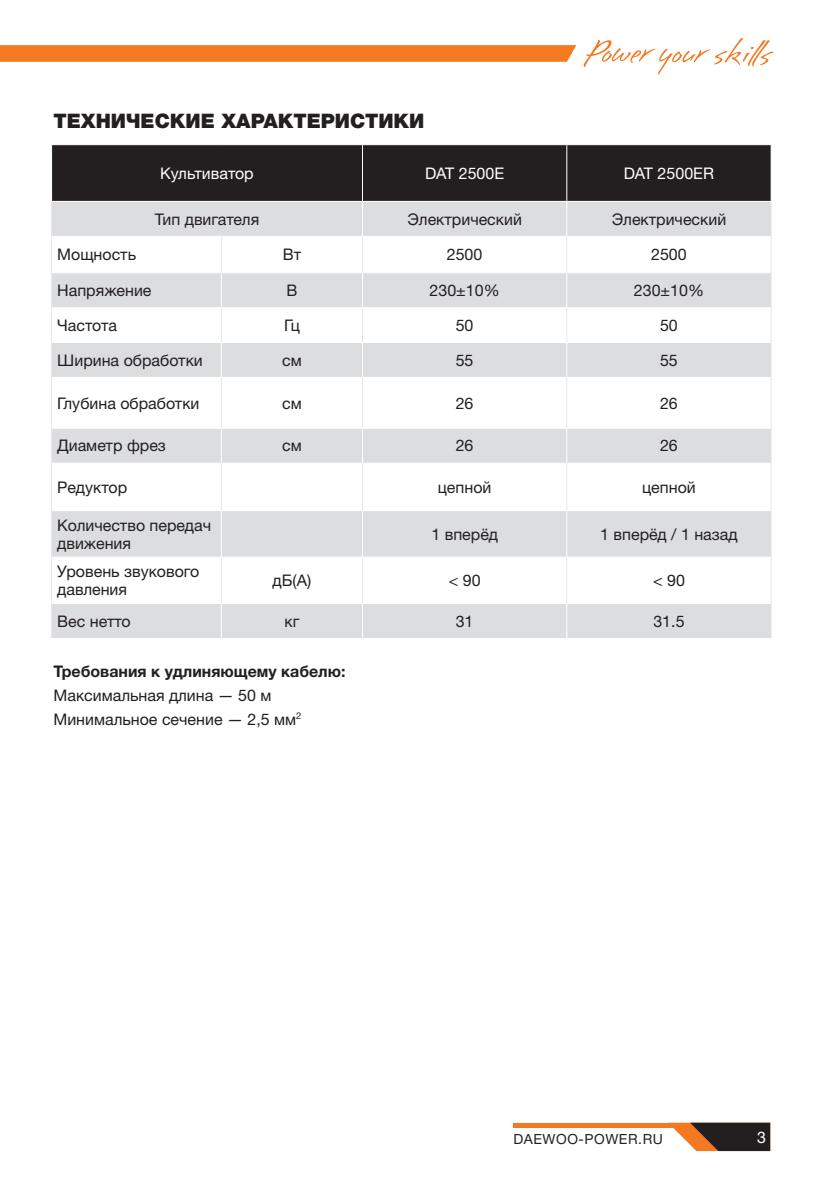
<style>
.page{position:relative;width:840px;height:1191px;background:#fff}
.page>*{position:absolute;margin:0;border:0;box-sizing:border-box;transform-origin:0 0}
.t1{font:900 20px "Helvetica Neue LTW1 G";color:#231f20}
.t2{font:16px/18px "Helvetica Neue LTW1 G";color:#231f20}
.t3{font:700 16px "Helvetica Neue LTW1 G";color:#231f20}
.t4{font:16px "Helvetica Neue LTW1 G";color:#fff}
.t5{font:16px "Helvetica Neue Cyr";color:#fff}
.t6{font:14px "Helvetica 5 Normal";letter-spacing:.04em;color:#231f20}
</style>
<div class="page">
<svg style="left:0;top:45px;width:576px;height:17px;background:#f47c26"></svg>
<svg style="left:583px;top:38px;width:190px;height:37px"></svg>
<svg style="left:667px;top:1122px;width:102px;height:29px;background:#6f5443"></svg>
<div style="left:513px;top:1122px;width:174px;height:5px;background:#f47921"></div>
<div style="left:52px;top:145px;width:718px;height:56px;background:#231f20"></div>
<svg style="left:52px;top:202px;width:718px;height:436px"></svg>
<hr style="left:362px;top:145px;width:1px;height:56px;background:#fff">
<hr style="left:566px;top:145px;width:1px;height:56px;background:#fff">
<hr style="left:362px;top:202px;width:1px;height:34px;background:#fff">
<hr style="left:566px;top:202px;width:1px;height:34px;background:#fff">
<hr style="left:52px;top:236px;width:169px;height:1px;background:#fff">
<hr style="left:221px;top:236px;width:141px;height:1px;background:#fff">
<hr style="left:362px;top:236px;width:204px;height:1px;background:#fff">
<hr style="left:566px;top:236px;width:204px;height:1px;background:#fff">
<hr style="left:52px;top:272px;width:169px;height:1px;background:#fff">
<hr style="left:221px;top:272px;width:141px;height:1px;background:#fff">
<hr style="left:221px;top:273px;width:1px;height:34px;background:#fff">
<hr style="left:362px;top:272px;width:204px;height:1px;background:#fff">
<hr style="left:362px;top:273px;width:1px;height:34px;background:#fff">
<hr style="left:566px;top:272px;width:204px;height:1px;background:#fff">
<hr style="left:566px;top:273px;width:1px;height:34px;background:#fff">
<hr style="left:52px;top:307px;width:169px;height:1px;background:#fff">
<hr style="left:221px;top:307px;width:141px;height:1px;background:#fff">
<hr style="left:362px;top:307px;width:204px;height:1px;background:#fff">
<hr style="left:566px;top:307px;width:204px;height:1px;background:#fff">
<hr style="left:52px;top:342px;width:169px;height:1px;background:#fff">
<hr style="left:221px;top:342px;width:141px;height:1px;background:#fff">
<hr style="left:221px;top:343px;width:1px;height:34px;background:#fff">
<hr style="left:362px;top:342px;width:204px;height:1px;background:#fff">
<hr style="left:362px;top:343px;width:1px;height:34px;background:#fff">
<hr style="left:566px;top:342px;width:204px;height:1px;background:#fff">
<hr style="left:566px;top:343px;width:1px;height:34px;background:#fff">
<hr style="left:52px;top:377px;width:169px;height:1px;background:#fff">
<hr style="left:221px;top:377px;width:141px;height:1px;background:#fff">
<hr style="left:362px;top:377px;width:204px;height:1px;background:#fff">
<hr style="left:566px;top:377px;width:204px;height:1px;background:#fff">
<hr style="left:52px;top:428px;width:169px;height:1px;background:#fff">
<hr style="left:221px;top:428px;width:141px;height:1px;background:#fff">
<hr style="left:221px;top:429px;width:1px;height:34px;background:#fff">
<hr style="left:362px;top:428px;width:204px;height:1px;background:#fff">
<hr style="left:362px;top:429px;width:1px;height:34px;background:#fff">
<hr style="left:566px;top:428px;width:204px;height:1px;background:#fff">
<hr style="left:566px;top:429px;width:1px;height:34px;background:#fff">
<hr style="left:52px;top:463px;width:169px;height:1px;background:#fff">
<hr style="left:221px;top:463px;width:141px;height:1px;background:#fff">
<hr style="left:362px;top:463px;width:204px;height:1px;background:#fff">
<hr style="left:566px;top:463px;width:204px;height:1px;background:#fff">
<hr style="left:52px;top:510px;width:169px;height:1px;background:#fff">
<hr style="left:221px;top:510px;width:141px;height:1px;background:#fff">
<hr style="left:221px;top:511px;width:1px;height:45px;background:#fff">
<hr style="left:362px;top:510px;width:204px;height:1px;background:#fff">
<hr style="left:362px;top:511px;width:1px;height:45px;background:#fff">
<hr style="left:566px;top:510px;width:204px;height:1px;background:#fff">
<hr style="left:566px;top:511px;width:1px;height:45px;background:#fff">
<hr style="left:52px;top:556px;width:169px;height:1px;background:#fff">
<hr style="left:221px;top:556px;width:141px;height:1px;background:#fff">
<hr style="left:362px;top:556px;width:204px;height:1px;background:#fff">
<hr style="left:566px;top:556px;width:204px;height:1px;background:#fff">
<hr style="left:52px;top:603px;width:169px;height:1px;background:#fff">
<hr style="left:221px;top:603px;width:141px;height:1px;background:#fff">
<hr style="left:221px;top:604px;width:1px;height:34px;background:#fff">
<hr style="left:362px;top:603px;width:204px;height:1px;background:#fff">
<hr style="left:362px;top:604px;width:1px;height:34px;background:#fff">
<hr style="left:566px;top:603px;width:204px;height:1px;background:#fff">
<hr style="left:566px;top:604px;width:1px;height:34px;background:#fff">
<hr style="left:51px;top:202px;width:1px;height:34px;background:#e6e7e9">
<hr style="left:770px;top:202px;width:1px;height:34px;background:#e6e7e9">
<hr style="left:51px;top:236px;width:1px;height:37px;background:#e6e7e9">
<hr style="left:221px;top:237px;width:1px;height:35px;background:#e6e7e9">
<hr style="left:362px;top:237px;width:1px;height:35px;background:#e6e7e9">
<hr style="left:566px;top:237px;width:1px;height:35px;background:#e6e7e9">
<hr style="left:770px;top:236px;width:1px;height:37px;background:#e6e7e9">
<hr style="left:51px;top:273px;width:1px;height:35px;background:#e6e7e9">
<hr style="left:770px;top:273px;width:1px;height:35px;background:#e6e7e9">
<hr style="left:51px;top:308px;width:1px;height:34px;background:#e6e7e9">
<hr style="left:221px;top:308px;width:1px;height:34px;background:#e6e7e9">
<hr style="left:362px;top:308px;width:1px;height:34px;background:#e6e7e9">
<hr style="left:566px;top:308px;width:1px;height:34px;background:#e6e7e9">
<hr style="left:770px;top:308px;width:1px;height:34px;background:#e6e7e9">
<hr style="left:51px;top:342px;width:1px;height:35px;background:#e6e7e9">
<hr style="left:770px;top:342px;width:1px;height:35px;background:#e6e7e9">
<hr style="left:51px;top:377px;width:1px;height:51px;background:#e6e7e9">
<hr style="left:221px;top:378px;width:1px;height:50px;background:#e6e7e9">
<hr style="left:362px;top:378px;width:1px;height:50px;background:#e6e7e9">
<hr style="left:566px;top:378px;width:1px;height:50px;background:#e6e7e9">
<hr style="left:770px;top:377px;width:1px;height:51px;background:#e6e7e9">
<hr style="left:51px;top:428px;width:1px;height:35px;background:#e6e7e9">
<hr style="left:770px;top:428px;width:1px;height:35px;background:#e6e7e9">
<hr style="left:51px;top:463px;width:1px;height:47px;background:#e6e7e9">
<hr style="left:221px;top:464px;width:1px;height:46px;background:#e6e7e9">
<hr style="left:362px;top:464px;width:1px;height:46px;background:#e6e7e9">
<hr style="left:566px;top:464px;width:1px;height:46px;background:#e6e7e9">
<hr style="left:770px;top:463px;width:1px;height:47px;background:#e6e7e9">
<hr style="left:51px;top:510px;width:1px;height:47px;background:#e6e7e9">
<hr style="left:770px;top:510px;width:1px;height:47px;background:#e6e7e9">
<hr style="left:51px;top:557px;width:1px;height:46px;background:#e6e7e9">
<hr style="left:221px;top:557px;width:1px;height:46px;background:#e6e7e9">
<hr style="left:362px;top:557px;width:1px;height:46px;background:#e6e7e9">
<hr style="left:566px;top:557px;width:1px;height:46px;background:#e6e7e9">
<hr style="left:770px;top:557px;width:1px;height:46px;background:#e6e7e9">
<hr style="left:51px;top:603px;width:1px;height:35px;background:#e6e7e9">
<hr style="left:770px;top:603px;width:1px;height:35px;background:#e6e7e9">
<p class="t1" style="left:53px;top:108px;width:372px">ТЕХНИЧЕСКИЕ ХАРАКТЕРИСТИКИ</p>
<p class="t4" style="left:160px;top:163px;width:95px">Культиватор</p>
<p class="t4" style="left:425px;top:163px;width:80px">DAT 2500E</p>
<p class="t4" style="left:623px;top:163px;width:91px">DAT 2500ER</p>
<p class="t2" style="left:155px;top:210px;width:106px">Тип двигателя</p>
<p class="t2" style="left:407px;top:210px;width:116px">Электрический</p>
<p class="t2" style="left:611px;top:210px;width:116px">Электрический</p>
<p class="t2" style="left:57px;top:245px;width:80px">Мощность</p>
<p class="t2" style="left:282px;top:245px;width:20px">Вт</p>
<p class="t2" style="left:446px;top:245px;width:37px">2500</p>
<p class="t2" style="left:650px;top:245px;width:37px">2500</p>
<p class="t2" style="left:57px;top:281px;width:96px">Напряжение</p>
<p class="t2" style="left:286px;top:281px;width:12px">В</p>
<p class="t2" style="left:429px;top:281px;width:72px">230±10%</p>
<p class="t2" style="left:633px;top:281px;width:72px">230±10%</p>
<p class="t2" style="left:57px;top:316px;width:61px">Частота</p>
<p class="t2" style="left:284px;top:316px;width:17px">Гц</p>
<p class="t2" style="left:455px;top:316px;width:19px">50</p>
<p class="t2" style="left:659px;top:316px;width:19px">50</p>
<p class="t2" style="left:57px;top:351px;width:147px">Ширина обработки</p>
<p class="t2" style="left:282px;top:351px;width:21px">см</p>
<p class="t2" style="left:455px;top:351px;width:19px">55</p>
<p class="t2" style="left:659px;top:351px;width:19px">55</p>
<p class="t2" style="left:57px;top:394px;width:144px">Глубина обработки</p>
<p class="t2" style="left:282px;top:394px;width:21px">см</p>
<p class="t2" style="left:455px;top:394px;width:19px">26</p>
<p class="t2" style="left:659px;top:394px;width:19px">26</p>
<p class="t2" style="left:57px;top:436px;width:110px">Диаметр фрез</p>
<p class="t2" style="left:282px;top:436px;width:21px">см</p>
<p class="t2" style="left:455px;top:436px;width:19px">26</p>
<p class="t2" style="left:659px;top:436px;width:19px">26</p>
<p class="t2" style="left:57px;top:478px;width:71px">Редуктор</p>
<p class="t2" style="left:437px;top:478px;width:55px">цепной</p>
<p class="t2" style="left:641px;top:478px;width:55px">цепной</p>
<p class="t2" style="left:57px;top:516px;width:155px">Количество передач движения</p>
<p class="t2" style="left:431px;top:525px;width:68px">1 вперёд</p>
<p class="t2" style="left:600px;top:525px;width:139px">1 вперёд / 1 назад</p>
<p class="t2" style="left:57px;top:562px;width:144px">Уровень звукового давления</p>
<p class="t2" style="left:272px;top:571px;width:40px">дБ(А)</p>
<p class="t2" style="left:448px;top:571px;width:33px">&lt; 90</p>
<p class="t2" style="left:652px;top:571px;width:33px">&lt; 90</p>
<p class="t2" style="left:57px;top:612px;width:75px">Вес нетто</p>
<p class="t2" style="left:284px;top:612px;width:16px">кг</p>
<p class="t2" style="left:455px;top:612px;width:19px">31</p>
<p class="t2" style="left:653px;top:612px;width:33px">31.5</p>
<p class="t3" style="left:53px;top:661px;width:293px">Требования к удлиняющему кабелю:</p>
<p class="t2" style="left:53px;top:683px;width:249px;line-height:23.6px">Максимальная длина — 50 м<br>Минимальное сечение — 2,5 мм<sup>2</sup></p>
<p class="t6" style="left:513px;top:1131px;width:151px">DAEWOO-POWER.RU</p>
<p class="t5" style="left:756px;top:1128px;width:10px">3</p>
</div>
